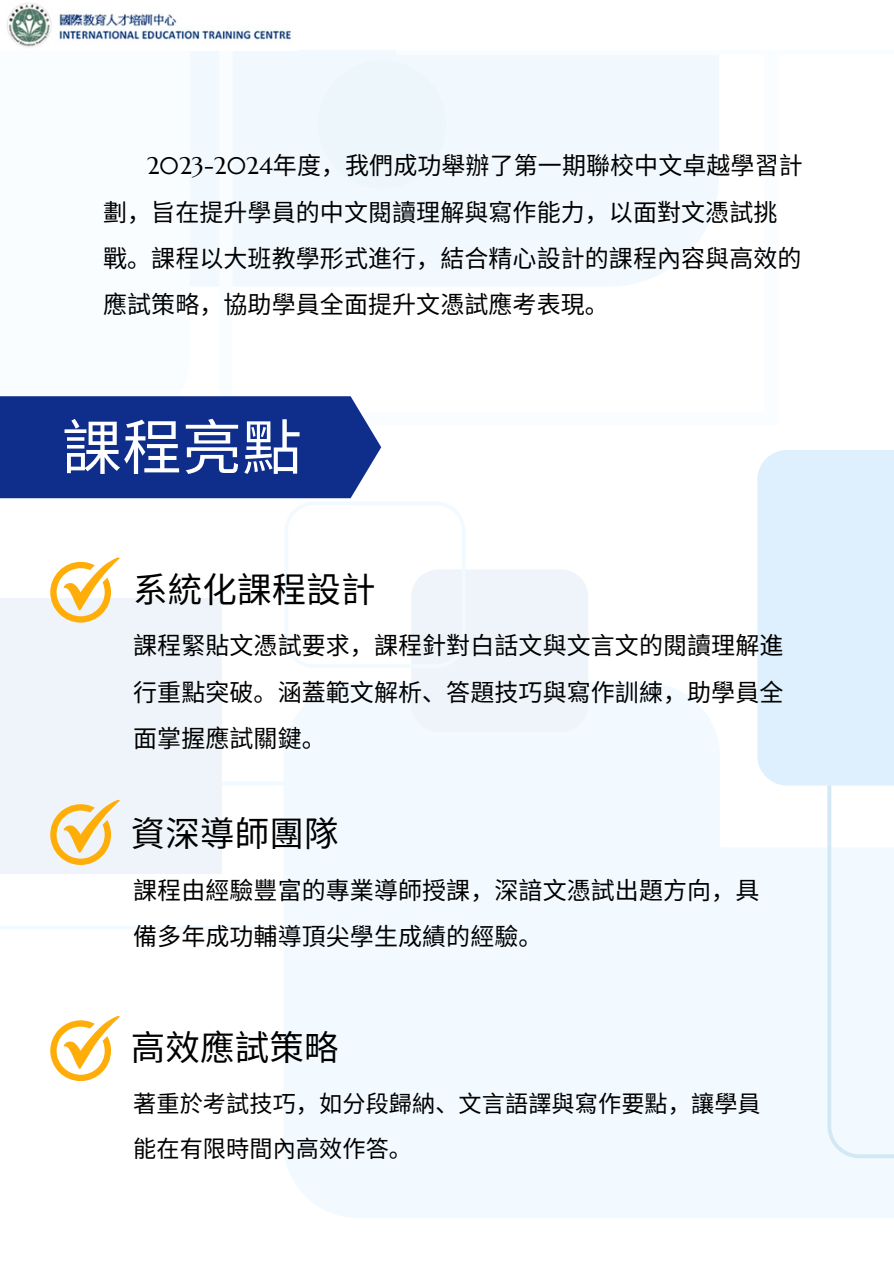
<style>
.page{position:relative;width:894px;height:1264px;background:#fff}
.page>*{position:absolute;margin:0;border:0;box-sizing:border-box;transform-origin:0 0}
.t1{font:60px "Noto Sans CJ Ksc";color:#fff}
.t2{font:34.5px "Noto Sans CJ Ksc";letter-spacing:.005em;color:#000}
.t3{font:24px/46.2px "Noto Sans CJ Ksc";letter-spacing:.005em;color:#000}
.t4{font:23.1px/44.5px "Noto Sans CJ Ksc";letter-spacing:.005em;color:#000}
.s1{font-family:"Marcellus"}
</style>
<div class="page">
<svg style="left:0;top:781px;width:283px;height:148px"></svg>
<div style="left:283px;top:683px;width:610px;height:534px;background:#f2faff"></div>
<svg style="left:827px;top:785px;width:66px;height:373px"></svg>
<div style="left:757px;top:450px;width:136px;height:335px;background:#def0fd"></div>
<div style="left:0;top:598px;width:221px;height:276px;background:#eef4f9"></div>
<div style="left:190px;top:51px;width:29px;height:235px;background:#f2f9fe"></div>
<div style="left:233px;top:50px;width:486px;height:236px;background:#f2f9fe"></div>
<svg style="left:50px;top:799px;width:70px;height:65px"></svg>
<svg style="left:50px;top:1016px;width:70px;height:64px"></svg>
<svg style="left:0;top:396px;width:588px;height:336px"></svg>
<img style="left:7px;top:3px;width:290px;height:48px">
<p class="t3" style="left:103px;top:141px;width:701px;text-indent:44px"><span class="s1">2023-2024</span>年度，我們成功舉辦了第一期聯校中文卓越學習計劃，旨在提升學員的中文閱讀理解與寫作能力，以面對文憑試挑戰。課程以大班教學形式進行，結合精心設計的課程內容與高效的應試策略，協助學員全面提升文憑試應考表現。</p>
<p class="t1" style="left:62px;top:400px;width:241px">課程亮點</p>
<p class="t2" style="left:133px;top:561px;width:244px">系統化課程設計</p>
<h1 class="t3" style="left:133px;top:621px;width:651px;text-align:justify">課程緊貼文憑試要求，課程針對白話文與文言文的閱讀理解進行重點突破。涵蓋範文解析、答題技巧與寫作訓練，助學員全面掌握應試關鍵。</h1>
<p class="t2" style="left:131px;top:805px;width:209px">資深導師團隊</p>
<p class="t3" style="left:133px;top:865px;width:627px">課程由經驗豐富的專業導師授課，深諳文憑試出題方向，具備多年成功輔導頂尖學生成績的經驗。</p>
<h2 class="t2" style="left:131px;top:1020px;width:209px">高效應試策略</h2>
<p class="t4" style="left:133px;top:1080px;width:629px">著重於考試技巧，如分段歸納、文言語譯與寫作要點，讓學員能在有限時間內高效作答。</p>
</div>
